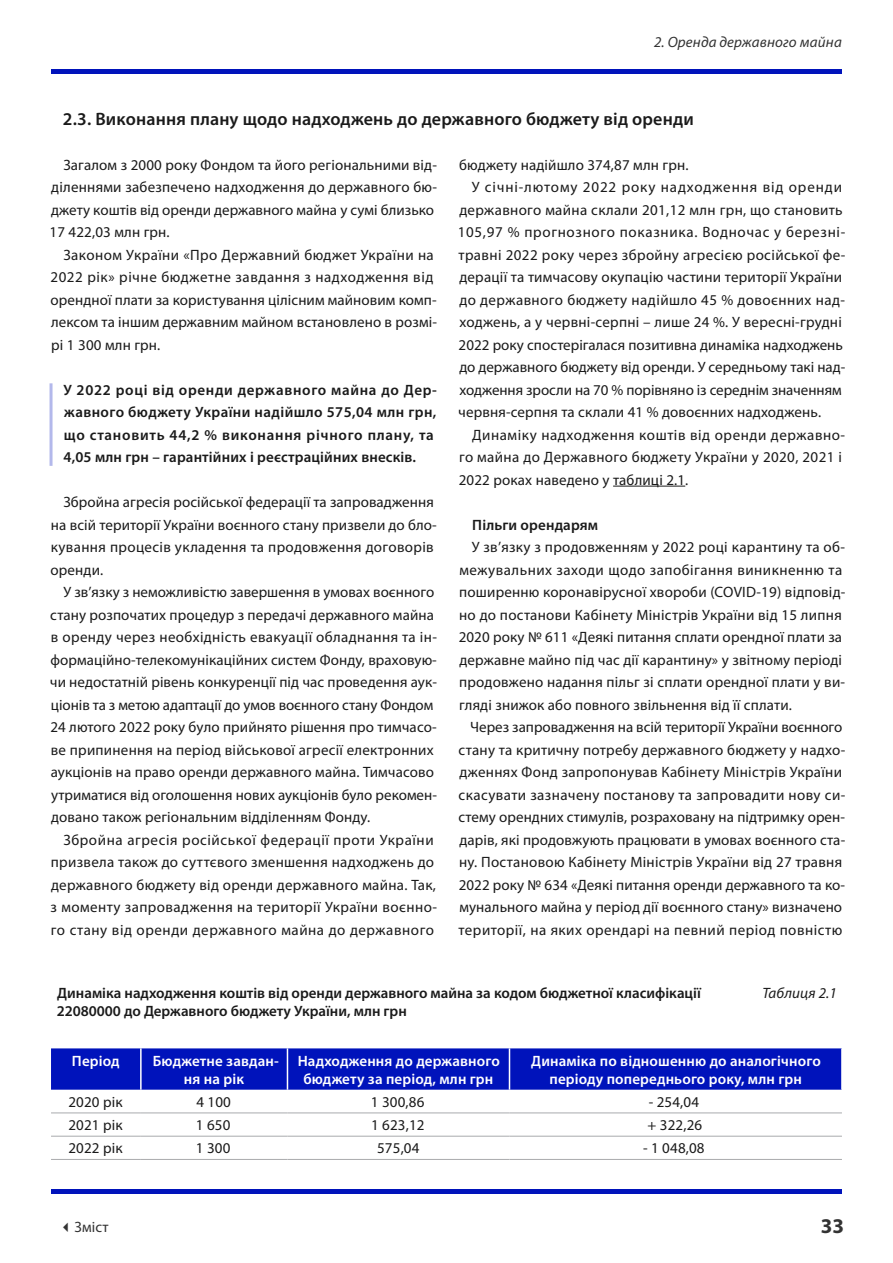
<style>
.page{position:relative;width:893px;height:1263px;background:#fff}
.page>*{position:absolute;margin:0;border:0;box-sizing:border-box;transform-origin:0 0}
.t1{font:700 21px "Myriad Pro";color:#333}
.t2{font:600 18px "Myriad Pro";letter-spacing:.01em;color:#1a1a1a}
.t3{font:15px/22.5px "Myriad Pro";letter-spacing:.01em;color:#1a1a1a}
.t4{font:15px/22.5px "Myriad Pro";letter-spacing:.03em;color:#1a1a1a}
.t5{font:600 15px/22.5px "Myriad Pro";letter-spacing:.03em;color:#1a1a1a}
.t6{font:600 15px/18px "Myriad Pro";letter-spacing:.01em;color:#fff;text-align:center}
.t7{font:600 15px/18px "Myriad Pro";letter-spacing:.01em;color:#1a1a1a}
.t8{font:15px "Myriad Pro";letter-spacing:.045em;color:#1a1a1a}
.t9{font:15px "Myriad Pro";letter-spacing:.04em;color:#1a1a1a}
.t10{font:15px "Myriad Pro";letter-spacing:.06em;color:#1a1a1a}
.t11{font:italic 15px "Myriad Pro";letter-spacing:.01em;color:#333}
.t12{font:italic 15px "Myriad Pro";letter-spacing:.01em;color:#1a1a1a}
.t13{font:15px "Myriad Pro";letter-spacing:.01em;color:#333}
</style>
<div class="page">
<div style="left:51px;top:69px;width:791px;height:5px;background:#0013bb"></div>
<div style="left:51px;top:1189px;width:791px;height:5px;background:#0013bb"></div>
<hr style="left:50px;top:383px;width:3px;height:83px;background:#b3b8eb">
<hr style="left:613px;top:486px;width:72px;height:1px;background:#1a1a1a">
<div style="left:51px;top:1048px;width:790px;height:42px;background:#0013bb"></div>
<hr style="left:51px;top:1113px;width:90px;height:1px;background:#a9aaad">
<hr style="left:141px;top:1113px;width:146px;height:1px;background:#a9aaad">
<hr style="left:287px;top:1113px;width:222px;height:1px;background:#a9aaad">
<hr style="left:509px;top:1113px;width:333px;height:1px;background:#a9aaad">
<hr style="left:51px;top:1136px;width:90px;height:1px;background:#a9aaad">
<hr style="left:141px;top:1136px;width:146px;height:1px;background:#a9aaad">
<hr style="left:287px;top:1136px;width:222px;height:1px;background:#a9aaad">
<hr style="left:509px;top:1136px;width:333px;height:1px;background:#a9aaad">
<hr style="left:51px;top:1159px;width:90px;height:1px;background:#a9aaad">
<hr style="left:141px;top:1159px;width:146px;height:1px;background:#a9aaad">
<hr style="left:287px;top:1159px;width:222px;height:1px;background:#a9aaad">
<hr style="left:509px;top:1159px;width:333px;height:1px;background:#a9aaad">
<hr style="left:140px;top:1048px;width:2px;height:42px;background:#fff">
<hr style="left:287px;top:1048px;width:1px;height:42px;background:#fff">
<hr style="left:509px;top:1048px;width:1px;height:42px;background:#fff">
<p class="t11" style="left:654px;top:32px;width:189px">2. Оренда державного майна</p>
<p class="t2" style="left:63px;top:107px;width:632px">2.3. Виконання плану щодо надходжень до державного бюджету від оренди</p>
<p class="t3" style="left:50px;top:153px;width:389px;text-indent:14px">Загалом з 2000 року Фондом та його регіональними від&shy;діленнями забезпечено надходження до державного бю&shy;джету коштів від оренди державного майна у сумі близько 17 422,03 млн грн.</p>
<p class="t3" style="left:50px;top:243px;width:388px;text-indent:13px">Законом України «Про Державний бюджет України на 2022 рік» річне бюджетне завдання з надходження від орендної плати за користування цілісним майновим комп&shy;лексом та іншим державним майном встановлено в розмі&shy;рі 1 300 млн грн.</p>
<p class="t5" style="left:63px;top:378px;width:375px">У 2022 році від оренди державного майна до Дер&shy;жавного бюджету України надійшло 575,04 млн грн, що становить 44,2 % виконання річного плану, та 4,05 млн грн – гарантійних і реєстраційних внесків.</p>
<p class="t3" style="left:50px;top:491px;width:388px;text-indent:13px">Збройна агресія російської федерації та запровадження на всій території України воєнного стану призвели до бло&shy;кування процесів укладення та продовження договорів оренди.</p>
<p class="t3" style="left:50px;top:581px;width:389px;text-indent:14px">У зв’язку з неможливістю завершення в умовах воєнного стану розпочатих процедур з передачі державного майна в оренду через необхідність евакуації обладнання та ін&shy;формаційно-телекомунікаційних систем Фонду, враховую&shy;чи недостатній рівень конкуренції під час проведення аук&shy;ціонів та з метою адаптації до умов воєнного стану Фондом 24 лютого 2022 року було прийнято рішення про тимчасо&shy;ве припинення на період військової агресії електронних аукціонів на право оренди державного майна. Тимчасово утриматися від оголошення нових аукціонів було рекомен&shy;довано також регіональним відділенням Фонду.</p>
<p class="t4" style="left:51px;top:828px;width:388px;text-indent:13px">Збройна агресія російської федерації проти України призвела також до суттєвого зменшення надходжень до державного бюджету від оренди державного майна. Так, з моменту запровадження на території України воєнно&shy;го стану від оренди державного майна до державного</p>
<p class="t3" style="left:459px;top:153px;width:231px">бюджету надійшло 374,87 млн грн.</p>
<p class="t10" style="left:472px;top:178px;width:372px">У січні-лютому 2022 року надходження від оренди</p>
<p class="t3" style="left:459px;top:198px;width:385px">державного майна склали 201,12 млн грн, що становить</p>
<p class="t8" style="left:458px;top:223px;width:389px">105,97 % прогнозного показника. Водночас у березні-</p>
<p class="t3" style="left:459px;top:243px;width:388px">травні 2022 року через збройну агресією російської фе-</p>
<p class="t3" style="left:459px;top:266px;width:384px">дерації та тимчасову окупацію частини території України</p>
<p class="t4" style="left:459px;top:288px;width:387px">до державного бюджету надійшло 45 % довоєнних над-</p>
<p class="t3" style="left:459px;top:311px;width:384px">ходжень, а у червні-серпні – лише 24 %. У вересні-грудні</p>
<p class="t3" style="left:459px;top:333px;width:386px">2022 року спостерігалася позитивна динаміка надходжень</p>
<p class="t3" style="left:459px;top:356px;width:387px">до державного бюджету від оренди. У середньому такі над-</p>
<p class="t3" style="left:459px;top:378px;width:384px">ходження зросли на 70 % порівняно із середнім значенням</p>
<p class="t3" style="left:458px;top:401px;width:365px">червня-серпня та склали 41 % довоєнних надходжень.</p>
<p class="t9" style="left:472px;top:425px;width:375px">Динаміку надходження коштів від оренди державно-</p>
<p class="t3" style="left:459px;top:446px;width:384px">го майна до Державного бюджету України у 2020, 2021 і</p>
<p class="t3" style="left:459px;top:468px;width:231px">2022 роках наведено у таблиці 2.1.</p>
<p class="t7" style="left:472px;top:515px;width:127px">Пільги орендарям</p>
<p class="t3" style="left:459px;top:536px;width:388px;text-indent:13px">У зв’язку з продовженням у 2022 році карантину та об&shy;межувальних заходи щодо запобігання виникненню та поширенню коронавірусної хвороби (COVID-19) відповід&shy;но до постанови Кабінету Міністрів України від 15 липня 2020 року № 611 «Деякі питання сплати орендної плати за державне майно під час дії карантину» у звітному періоді продовжено надання пільг зі сплати орендної плати у ви&shy;гляді знижок або повного звільнення від її сплати.</p>
<p class="t3" style="left:459px;top:716px;width:388px;text-align:center">Через запровадження на всій території України воєнного стану та критичну потребу державного бюджету у надхо&shy;дженнях Фонд запропонував Кабінету Міністрів України скасувати зазначену постанову та запровадити нову си&shy;стему орендних стимулів, розраховану на підтримку орен&shy;дарів, які продовжують працювати в умовах воєнного ста&shy;ну. Постановою Кабінету Міністрів України від 27 травня 2022 року № 634 «Деякі питання оренди державного та ко&shy;мунального майна у період дії воєнного стану» визначено території, на яких орендарі на певний період повністю</p>
<p class="t7" style="left:57px;top:984px;width:646px">Динаміка надходження коштів від оренди державного майна за кодом бюджетної класифікації<br>22080000 до Державного бюджету України, млн грн</p>
<p class="t12" style="left:762px;top:984px;width:76px">Таблиця 2.1</p>
<p class="t6" style="left:72px;top:1051px;width:49px">Період</p>
<p class="t6" style="left:153px;top:1051px;width:128px">Бюджетне завдан&shy;ня на рік</p>
<p class="t6" style="left:298px;top:1051px;width:204px">Надходження до державного бюджету за період, млн грн</p>
<p class="t6" style="left:531px;top:1051px;width:291px">Динаміка по відношенню до аналогічного періоду попереднього року, млн грн</p>
<p class="t3" style="left:68px;top:1090px;width:56px">2020 рік</p>
<p class="t3" style="left:196px;top:1090px;width:36px">4 100</p>
<p class="t3" style="left:371px;top:1090px;width:55px">1 300,86</p>
<p class="t3" style="left:649px;top:1090px;width:52px">- 254,04</p>
<p class="t3" style="left:68px;top:1114px;width:56px">2021 рік</p>
<p class="t3" style="left:196px;top:1114px;width:36px">1 650</p>
<p class="t3" style="left:371px;top:1114px;width:55px">1 623,12</p>
<p class="t3" style="left:647px;top:1114px;width:56px">+ 322,26</p>
<p class="t3" style="left:68px;top:1137px;width:56px">2022 рік</p>
<p class="t3" style="left:196px;top:1137px;width:36px">1 300</p>
<p class="t3" style="left:377px;top:1137px;width:44px">575,04</p>
<p class="t3" style="left:643px;top:1137px;width:63px">- 1 048,08</p>
<p class="t13" style="left:59px;top:1218px;width:51px">✓Зміст</p>
<h1 class="t1" style="left:821px;top:1212px;width:25px">33</h1>
</div>
